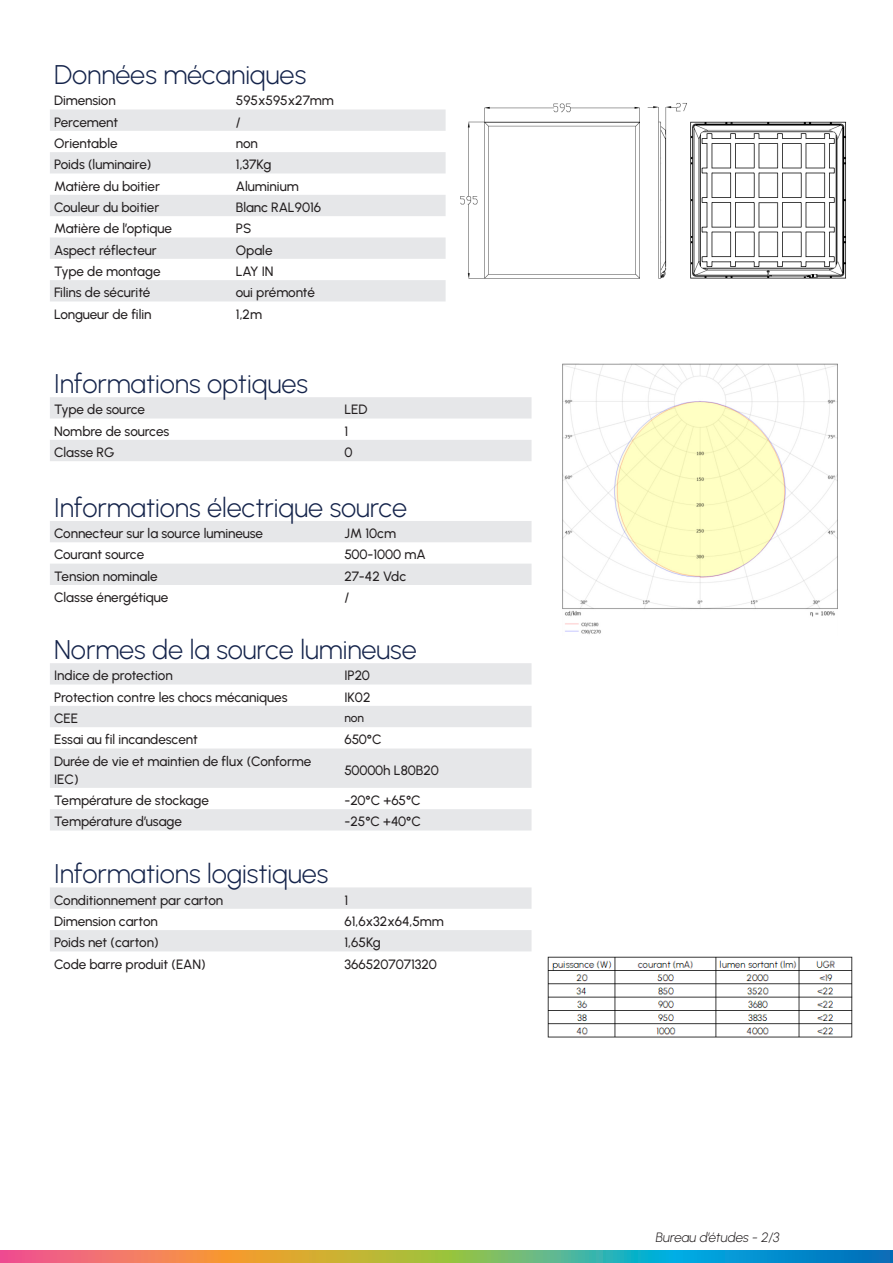
<style>
.page{position:relative;width:893px;height:1263px;background:#fff}
.page>*{position:absolute;margin:0;border:0;box-sizing:border-box;transform-origin:0 0}
.t1{font:300 27px "Urbanist";letter-spacing:-.005em;color:#15244b}
.Texte_courant{font:500 13.5px/18px "Urbanist";letter-spacing:-.005em;color:#231f20}
.Texte_courant-2{font:italic 300 13.5px "Urbanist";color:#231f20}
.Texte_courant-3{font:500 12px "Urbanist";color:#231f20}
</style>
<div class="page">
<img style="left:460px;top:103px;width:387px;height:176px">
<svg style="left:50px;top:397px;width:481px;height:64px"></svg>
<div style="left:50px;top:521px;width:481px;height:21px;background:#e6e7e9"></div>
<svg style="left:50px;top:564px;width:481px;height:387px"></svg>
<svg style="left:50px;top:109px;width:396px;height:192px;fill:#e6e7e9"></svg>
<img style="left:563px;top:363px;width:274px;height:271px">
<img style="left:547px;top:956px;width:306px;height:82px">
<svg style="left:0;top:1250px;width:893px;height:13px;background:#849a7e"></svg>
<p class="t1" style="left:54px;top:57px;width:254px">Données mécaniques</p>
<p class="Texte_courant" style="left:54px;top:91px;width:63px">Dimension</p>
<p class="Texte_courant" style="left:236px;top:91px;width:100px">595x595x27mm</p>
<p class="Texte_courant" style="left:54px;top:112px;width:66px">Percement</p>
<p class="Texte_courant" style="left:236px;top:112px;width:6px">/</p>
<p class="Texte_courant" style="left:54px;top:134px;width:65px">Orientable</p>
<p class="Texte_courant" style="left:236px;top:134px;width:23px">non</p>
<p class="Texte_courant" style="left:54px;top:155px;width:99px">Poids (luminaire)</p>
<p class="Texte_courant" style="left:236px;top:155px;width:37px">1,37Kg</p>
<p class="Texte_courant" style="left:54px;top:176px;width:107px">Matière du boitier</p>
<p class="Texte_courant" style="left:236px;top:176px;width:64px">Aluminium</p>
<p class="Texte_courant" style="left:54px;top:198px;width:107px">Couleur du boitier</p>
<p class="Texte_courant" style="left:236px;top:198px;width:87px">Blanc RAL9016</p>
<p class="Texte_courant" style="left:54px;top:219px;width:119px">Matière de l’optique</p>
<p class="Texte_courant" style="left:236px;top:219px;width:17px">PS</p>
<p class="Texte_courant" style="left:54px;top:240px;width:104px">Aspect réflecteur</p>
<p class="Texte_courant" style="left:236px;top:240px;width:38px">Opale</p>
<p class="Texte_courant" style="left:54px;top:262px;width:108px">Type de montage</p>
<p class="Texte_courant" style="left:236px;top:262px;width:39px">LAY IN</p>
<p class="Texte_courant" style="left:54px;top:283px;width:98px">Filins de sécurité</p>
<p class="Texte_courant" style="left:236px;top:283px;width:81px">oui prémonté</p>
<p class="Texte_courant" style="left:54px;top:304px;width:99px">Longueur de filin</p>
<p class="Texte_courant" style="left:236px;top:304px;width:28px">1,2m</p>
<p class="t1" style="left:54px;top:366px;width:255px">Informations optiques</p>
<p class="Texte_courant" style="left:54px;top:400px;width:92px">Type de source</p>
<p class="Texte_courant" style="left:344px;top:400px;width:25px">LED</p>
<p class="Texte_courant" style="left:54px;top:421px;width:117px">Nombre de sources</p>
<p class="Texte_courant" style="left:344px;top:421px;width:5px">1</p>
<p class="Texte_courant" style="left:54px;top:443px;width:62px">Classe RG</p>
<p class="Texte_courant" style="left:344px;top:443px;width:10px">0</p>
<p class="t1" style="left:54px;top:490px;width:354px">Informations électrique source</p>
<p class="Texte_courant" style="left:54px;top:524px;width:210px">Connecteur sur la source lumineuse</p>
<p class="Texte_courant" style="left:344px;top:524px;width:53px">JM 10cm</p>
<p class="Texte_courant" style="left:54px;top:545px;width:92px">Courant source</p>
<p class="Texte_courant" style="left:344px;top:545px;width:83px">500-1000 mA</p>
<p class="Texte_courant" style="left:54px;top:566px;width:105px">Tension nominale</p>
<p class="Texte_courant" style="left:344px;top:566px;width:63px">27-42 Vdc</p>
<p class="Texte_courant" style="left:54px;top:588px;width:116px">Classe énergétique</p>
<p class="Texte_courant" style="left:344px;top:588px;width:6px">/</p>
<p class="t1" style="left:54px;top:632px;width:364px">Normes de la source lumineuse</p>
<p class="Texte_courant" style="left:54px;top:666px;width:120px">Indice de protection</p>
<p class="Texte_courant" style="left:344px;top:666px;width:27px">IP20</p>
<p class="Texte_courant" style="left:54px;top:687px;width:235px">Protection contre les chocs mécaniques</p>
<p class="Texte_courant" style="left:344px;top:687px;width:28px">IK02</p>
<p class="Texte_courant" style="left:54px;top:709px;width:26px">CEE</p>
<p class="Texte_courant-3" style="left:344px;top:710px;width:21px">non</p>
<p class="Texte_courant" style="left:54px;top:730px;width:145px">Essai au fil incandescent</p>
<p class="Texte_courant" style="left:344px;top:730px;width:39px">650°C</p>
<p class="Texte_courant" style="left:54px;top:751px;width:259px">Durée de vie et maintien de flux (Conforme<br>IEC)</p>
<p class="Texte_courant" style="left:344px;top:760px;width:96px">50000h L80B20</p>
<p class="Texte_courant" style="left:54px;top:791px;width:156px">Température de stockage</p>
<p class="Texte_courant" style="left:344px;top:791px;width:78px">-20°C +65°C</p>
<p class="Texte_courant" style="left:54px;top:812px;width:129px">Température d’usage</p>
<p class="Texte_courant" style="left:344px;top:812px;width:78px">-25°C +40°C</p>
<p class="t1" style="left:54px;top:856px;width:276px">Informations logistiques</p>
<p class="Texte_courant" style="left:54px;top:890px;width:171px">Conditionnement par carton</p>
<p class="Texte_courant" style="left:344px;top:890px;width:5px">1</p>
<p class="Texte_courant" style="left:54px;top:912px;width:105px">Dimension carton</p>
<p class="Texte_courant" style="left:344px;top:912px;width:101px">61,6x32x64,5mm</p>
<p class="Texte_courant" style="left:54px;top:933px;width:106px">Poids net (carton)</p>
<p class="Texte_courant" style="left:344px;top:933px;width:38px">1,65Kg</p>
<p class="Texte_courant" style="left:54px;top:954px;width:153px">Code barre produit (EAN)</p>
<p class="Texte_courant" style="left:344px;top:954px;width:94px">3665207071320</p>
<p class="Texte_courant-2" style="left:656px;top:1228px;width:125px">Bureau d’études - 2/3</p>
</div>
